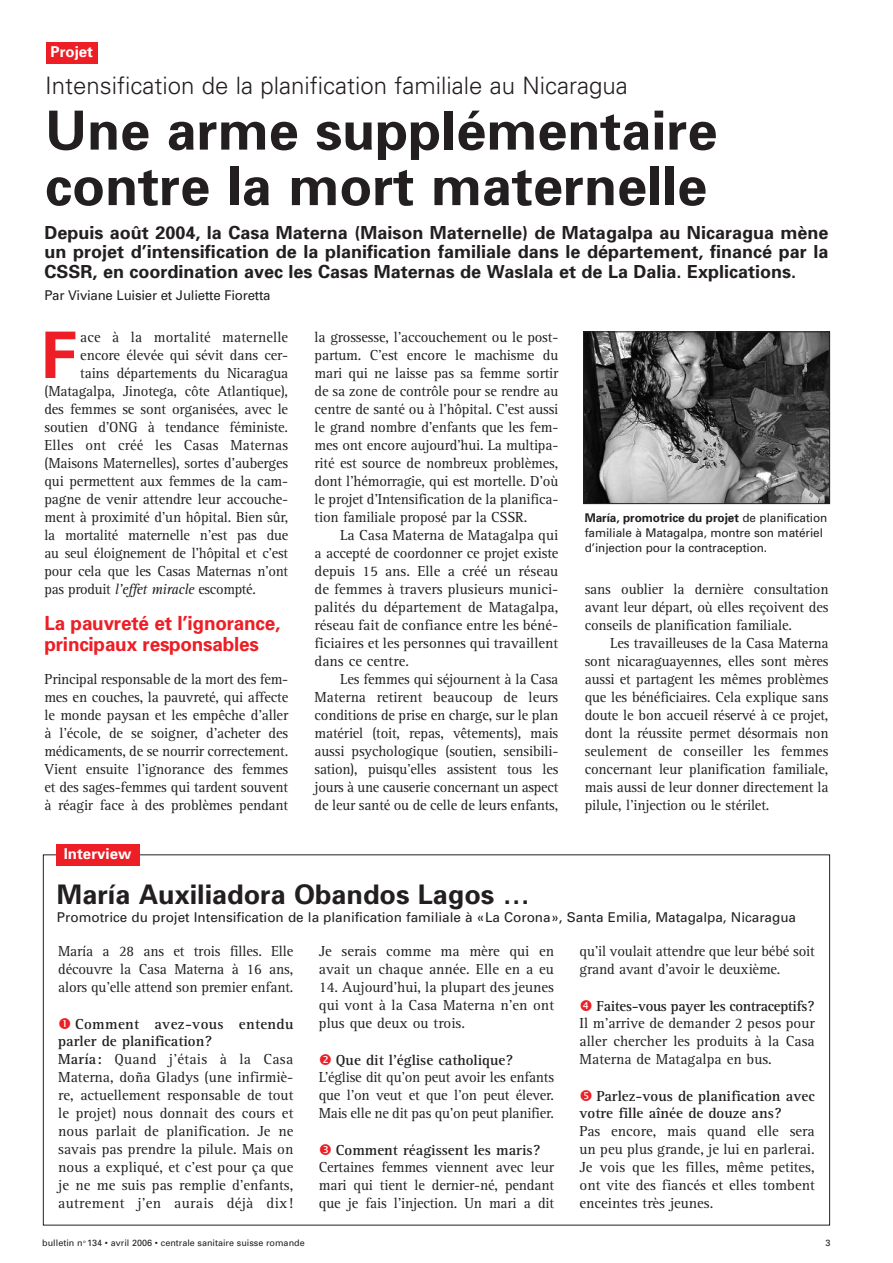
<style>
.page{position:relative;width:893px;height:1263px;background:#fff}
.page>*{position:absolute;margin:0;border:0;box-sizing:border-box;transform-origin:0 0}
.t1{font:700 64.2px "Univers";color:#ed1e25}
.t2{font:700 54px/55.5px "Univers";color:#231f20}
.t3{font:700 27px "Univers";color:#231f20}
.t4{font:300 24px "Univers";color:#231f20}
.t5{font:700 19.5px/21px "Univers";letter-spacing:-.01em;color:#ed1e25}
.t6{font:700 18px/19.5px "Univers";color:#231f20;text-align:justify}
.t7{font:15px/18px "Rotis Serif";letter-spacing:-.01em;color:#231f20;text-align:justify}
.t8{font:700 15px/17px "Rotis Serif";color:#231f20}
.t9{font:15px "Rotis Serif";letter-spacing:.01em;color:#231f20}
.t10{font:700 15px "Rotis Serif";letter-spacing:-.02em;color:#231f20}
.t11{font:700 15px "Univers";color:#fff}
.t12{font:13.5px "Univers";color:#231f20}
.t13{font:12px/15px "Univers";letter-spacing:-.005em;color:#231f20}
.t14{font:9px "Univers";color:#231f20}
.s1{font-style:italic}
.s2{font-weight:700}
</style>
<div class="page">
<div style="left:46px;top:43px;width:52px;height:21px;background:#ed1e25"></div>
<div style="left:56px;top:844px;width:83px;height:21px;background:#ed1e25"></div>
<img style="left:585px;top:333px;width:243px;height:169px">
<div style="left:583px;top:331px;width:247px;height:173px;border:1px solid #231f20"></div>
<p class="t11" style="left:51px;top:46px;width:44px">Projet</p>
<h3 class="t4" style="left:45px;top:77px;width:584px">Intensification de la planification familiale au Nicaragua</h3>
<h2 class="t2" style="left:45px;top:108px;width:674px">Une arme supplémentaire contre la mort maternelle</h2>
<p class="t6" style="left:44px;top:224px;width:785px">Depuis août 2004, la Casa Materna (Maison Maternelle) de Matagalpa au Nicaragua mène un projet d’intensification de la planification familiale dans le département, financé par la CSSR, en coordination avec les Casas Maternas de Waslala et de La Dalia. Explications.</p>
<p class="t12" style="left:44px;top:291px;width:228px">Par Viviane Luisier et Juliette Fioretta</p>
<h1 class="t1" style="left:41px;top:332px;width:37px">F</h1>
<p class="t9" style="left:80px;top:332px;width:209px">ace à la mortalité maternelle</p>
<p class="t7" style="left:80px;top:347px;width:209px">encore élevée qui sévit dans cer-</p>
<p class="t7" style="left:80px;top:365px;width:209px">tains départements du Nicaragua</p>
<p class="t7" style="left:44px;top:383px;width:245px">(Matagalpa, Jinotega, côte Atlantique),</p>
<p class="t7" style="left:44px;top:401px;width:245px">des femmes se sont organisées, avec le</p>
<p class="t7" style="left:44px;top:419px;width:245px">soutien d’ONG à tendance féministe.</p>
<p class="t9" style="left:44px;top:440px;width:245px">Elles ont créé les Casas Maternas</p>
<p class="t7" style="left:44px;top:455px;width:245px">(Maisons Maternelles), sortes d’auberges</p>
<p class="t7" style="left:44px;top:473px;width:245px">qui permettent aux femmes de la cam-</p>
<p class="t7" style="left:44px;top:491px;width:245px">pagne de venir attendre leur accouche-</p>
<p class="t7" style="left:44px;top:509px;width:245px">ment à proximité d’un hôpital. Bien sûr,</p>
<p class="t7" style="left:44px;top:527px;width:245px">la mortalité maternelle n’est pas due</p>
<p class="t7" style="left:44px;top:545px;width:245px">au seul éloignement de l’hôpital et c’est</p>
<p class="t7" style="left:44px;top:563px;width:245px">pour cela que les Casas Maternas n’ont</p>
<p class="t7" style="left:44px;top:581px;width:213px">pas produit <span class="s1">l’effet miracle</span> escompté.</p>
<h3 class="t5" style="left:44px;top:614px;width:237px">La pauvreté et l’ignorance, principaux responsables</h3>
<p class="t7" style="left:44px;top:671px;width:245px">Principal responsable de la mort des fem&shy;mes en couches, la pauvreté, qui affecte le monde paysan et les empêche d’aller à l’école, de se soigner, d’acheter des médicaments, de se nourrir correctement.<br>Vient ensuite l’ignorance des femmes et des sages-femmes qui tardent souvent à réagir face à des problèmes pendant</p>
<p class="t7" style="left:314px;top:329px;width:245px">la grossesse, l’accouchement ou le post&shy;partum. C’est encore le machisme du mari qui ne laisse pas sa femme sortir de sa zone de contrôle pour se rendre au centre de santé ou à l’hôpital. C’est aussi le grand nombre d’enfants que les fem&shy;mes ont encore aujourd’hui. La multipa&shy;rité est source de nombreux problèmes, dont l’hémorragie, qui est mortelle. D’où le projet d’Intensification de la planifica&shy;tion familiale proposé par la CSSR.</p>
<p class="t7" style="left:314px;top:527px;width:245px;text-indent:26px">La Casa Materna de Matagalpa qui a accepté de coordonner ce projet existe depuis 15 ans. Elle a créé un réseau de femmes à travers plusieurs munici&shy;palités du département de Matagalpa, réseau fait de confiance entre les béné&shy;ficiaires et les personnes qui travaillent dans ce centre.</p>
<p class="t7" style="left:314px;top:671px;width:245px;text-indent:26px">Les femmes qui séjournent à la Casa Materna retirent beaucoup de leurs conditions de prise en charge, sur le plan matériel (toit, repas, vêtements), mais aussi psychologique (soutien, sensibili&shy;sation), puisqu’elles assistent tous les jours à une causerie concernant un aspect de leur santé ou de celle de leurs enfants,</p>
<p class="t13" style="left:584px;top:511px;width:244px"><span class="s2">María, promotrice du projet</span> de planification familiale à Matagalpa, montre son matériel d’injection pour la contraception.</p>
<p class="t7" style="left:584px;top:581px;width:245px">sans oublier la dernière consultation avant leur départ, où elles reçoivent des conseils de planification familiale.</p>
<p class="t7" style="left:584px;top:635px;width:245px;text-indent:26px">Les travailleuses de la Casa Materna sont nicaraguayennes, elles sont mères aussi et partagent les mêmes problèmes que les bénéficiaires. Cela explique sans doute le bon accueil réservé à ce projet, dont la réussite permet désormais non seulement de conseiller les femmes concernant leur planification familiale, mais aussi de leur donner directement la pilule, l’injection ou le stérilet.</p>
<p class="t11" style="left:64px;top:848px;width:69px">Interview</p>
<h3 class="t3" style="left:57px;top:885px;width:474px">María Auxiliadora Obandos Lagos …</h3>
<p class="t12" style="left:57px;top:913px;width:740px">Promotrice du projet Intensification de la planification familiale à «La Corona», Santa Emilia, Matagalpa, Nicaragua</p>
<p class="t7" style="left:58px;top:943px;width:237px">María a 28 ans et trois filles. Elle découvre la Casa Materna à 16 ans, alors qu’elle attend son premier enfant.</p>
<p class="t7" style="left:58px;top:1016px;width:237px;text-align:left;text-indent:17px"><span class="s2">Comment avez-vous entendu parler de planification?<br>María:</span> Quand j’étais à la Casa Materna, doña Gladys (une infirmiè&shy;re, actuellement responsable de tout le projet) nous donnait des cours et nous parlait de planification. Je ne savais pas prendre la pilule. Mais on nous a expliqué, et c’est pour ça que je ne me suis pas remplie d’enfants, autrement j’en aurais déjà dix!</p>
<p class="t7" style="left:319px;top:943px;width:237px">Je serais comme ma mère qui en avait un chaque année. Elle en a eu</p>
<p class="t7" style="left:319px;top:979px;width:237px">14. Aujourd’hui, la plupart des jeunes qui vont à la Casa Materna n’en ont plus que deux ou trois.</p>
<p class="t8" style="left:336px;top:1053px;width:179px">Que dit l’église catholique?</p>
<p class="t7" style="left:319px;top:1069px;width:237px">L’église dit qu’on peut avoir les enfants que l’on veut et que l’on peut élever.<br>Mais elle ne dit pas qu’on peut planifier.</p>
<p class="t8" style="left:336px;top:1143px;width:206px">Comment réagissent les maris?</p>
<p class="t7" style="left:319px;top:1159px;width:237px">Certaines femmes viennent avec leur mari qui tient le dernier-né, pendant que je fais l’injection. Un mari a dit</p>
<p class="t7" style="left:579px;top:943px;width:237px">qu’il voulait attendre que leur bébé soit grand avant d’avoir le deuxième.</p>
<p class="t10" style="left:596px;top:1000px;width:220px">Faites-vous payer les contraceptifs?</p>
<p class="t7" style="left:579px;top:1015px;width:237px">Il m’arrive de demander 2 pesos pour aller chercher les produits à la Casa Materna de Matagalpa en bus.</p>
<p class="t8" style="left:579px;top:1089px;width:237px;text-indent:17px">Parlez-vous de planification avec votre fille aînée de douze ans?</p>
<p class="t7" style="left:579px;top:1123px;width:237px">Pas encore, mais quand elle sera un peu plus grande, je lui en parlerai.<br>Je vois que les filles, même petites, ont vite des fiancés et elles tombent enceintes très jeunes.</p>
<p class="t14" style="left:42px;top:1240px;width:264px">bulletin n <sup>o</sup> 134 • avril 2006 • centrale sanitaire suisse romande</p>
<p class="t14" style="left:825px;top:1240px;width:7px">3</p>
</div>
